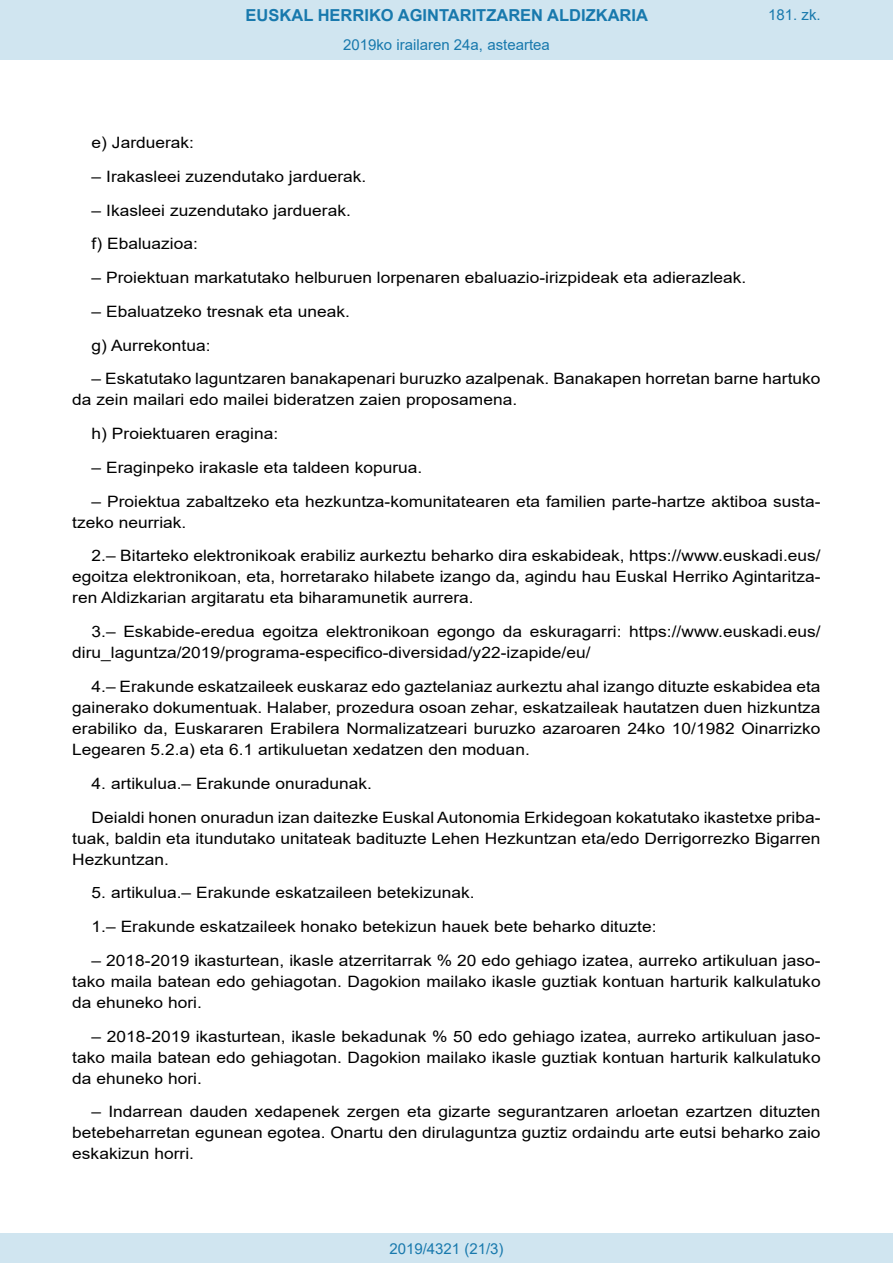
<style>
.page{position:relative;width:893px;height:1263px;background:#fff}
.page>*{position:absolute;margin:0;border:0;box-sizing:border-box;transform-origin:0 0}
.t1{font:700 16.5px "Arial";color:#1879ad}
.BOPVDetalle{font:15.6px/21px "Arial";color:#000;text-align:justify;scale:1.11 1}
.Paginacion_Centro{font:15px "Arial";color:#1879ad}
</style>
<div class="page">
<div style="left:0;top:0;width:893px;height:60px;background:#d0e5f0"></div>
<div style="left:0;top:1233px;width:893px;height:30px;background:#d0e5f0"></div>
<p class="t1" style="left:246px;top:3px;width:404px">EUSKAL HERRIKO AGINTARITZAREN ALDIZKARIA</p>
<p class="Paginacion_Centro" style="left:343px;top:35px;width:208px">2019ko irailaren 24a, asteartea</p>
<p class="Paginacion_Centro" style="left:768px;top:5px;width:54px">181. zk.</p>
<p class="BOPVDetalle" style="left:92px;top:132px;width:94px">e) Jarduerak:</p>
<p class="BOPVDetalle" style="left:92px;top:166px;width:249px">– Irakasleei zuzendutako jarduerak.</p>
<p class="BOPVDetalle" style="left:92px;top:200px;width:235px">– Ikasleei zuzendutako jarduerak.</p>
<p class="BOPVDetalle" style="left:92px;top:233px;width:97px">f) Ebaluazioa:</p>
<p class="BOPVDetalle" style="left:92px;top:267px;width:591px">– Proiektuan markatutako helburuen lorpenaren ebaluazio-irizpideak eta adierazleak.</p>
<p class="BOPVDetalle" style="left:92px;top:301px;width:234px">– Ebaluatzeko tresnak eta uneak.</p>
<p class="BOPVDetalle" style="left:92px;top:335px;width:109px">g) Aurrekontua:</p>
<p class="BOPVDetalle" style="left:72px;top:368px;width:676px;text-indent:19px">– Eskatutako laguntzaren banakapenari buruzko azalpenak. Banakapen horretan barne hartuko da zein mailari edo mailei bideratzen zaien proposamena.</p>
<p class="BOPVDetalle" style="left:92px;top:423px;width:170px">h) Proiektuaren eragina:</p>
<p class="BOPVDetalle" style="left:92px;top:457px;width:299px">– Eraginpeko irakasle eta taldeen kopurua.</p>
<p class="BOPVDetalle" style="left:72px;top:491px;width:676px;text-indent:19px">– Proiektua zabaltzeko eta hezkuntza-komunitatearen eta familien parte-hartze aktiboa susta&shy;tzeko neurriak.</p>
<p class="BOPVDetalle" style="left:72px;top:545px;width:676px;text-indent:19px">2.– Bitarteko elektronikoak erabiliz aurkeztu beharko dira eskabideak, https://www.euskadi.eus/ egoitza elektronikoan, eta, horretarako hilabete izango da, agindu hau Euskal Herriko Agintaritza&shy;ren Aldizkarian argitaratu eta biharamunetik aurrera.</p>
<p class="BOPVDetalle" style="left:72px;top:621px;width:676px;text-indent:19px">3.– Eskabide-eredua egoitza elektronikoan egongo da eskuragarri: https://www.euskadi.eus/ diru_laguntza/2019/programa-especifico-diversidad/y22-izapide/eu/</p>
<p class="BOPVDetalle" style="left:72px;top:676px;width:676px;text-indent:19px">4.– Erakunde eskatzaileek euskaraz edo gaztelaniaz aurkeztu ahal izango dituzte eskabidea eta gainerako dokumentuak. Halaber, prozedura osoan zehar, eskatzaileak hautatzen duen hizkuntza erabiliko da, Euskararen Erabilera Normalizatzeari buruzko azaroaren 24ko 10/1982 Oinarrizko Legearen 5.2.a) eta 6.1 artikuluetan xedatzen den moduan.</p>
<p class="BOPVDetalle" style="left:92px;top:773px;width:254px">4. artikulua.– Erakunde onuradunak.</p>
<p class="BOPVDetalle" style="left:72px;top:806px;width:676px;text-indent:19px">Deialdi honen onuradun izan daitezke Euskal Autonomia Erkidegoan kokatutako ikastetxe priba&shy;tuak, baldin eta itundutako unitateak badituzte Lehen Hezkuntzan eta/edo Derrigorrezko Bigarren Hezkuntzan.</p>
<p class="BOPVDetalle" style="left:92px;top:882px;width:347px">5. artikulua.– Erakunde eskatzaileen betekizunak.</p>
<p class="BOPVDetalle" style="left:92px;top:916px;width:510px">1.– Erakunde eskatzaileek honako betekizun hauek bete beharko dituzte:</p>
<p class="BOPVDetalle" style="left:72px;top:950px;width:676px;text-indent:19px">– 2018-2019 ikasturtean, ikasle atzerritarrak % 20 edo gehiago izatea, aurreko artikuluan jaso&shy;tako maila batean edo gehiagotan. Dagokion mailako ikasle guztiak kontuan harturik kalkulatuko da ehuneko hori.</p>
<p class="BOPVDetalle" style="left:72px;top:1025px;width:676px;text-indent:19px">– 2018-2019 ikasturtean, ikasle bekadunak % 50 edo gehiago izatea, aurreko artikuluan jaso&shy;tako maila batean edo gehiagotan. Dagokion mailako ikasle guztiak kontuan harturik kalkulatuko da ehuneko hori.</p>
<p class="BOPVDetalle" style="left:72px;top:1101px;width:676px;text-indent:19px">– Indarrean dauden xedapenek zergen eta gizarte segurantzaren arloetan ezartzen dituzten betebeharretan egunean egotea. Onartu den dirulaguntza guztiz ordaindu arte eutsi beharko zaio eskakizun horri.</p>
<p class="Paginacion_Centro" style="left:389px;top:1238px;width:116px">2019/4321 (21/3)</p>
</div>
